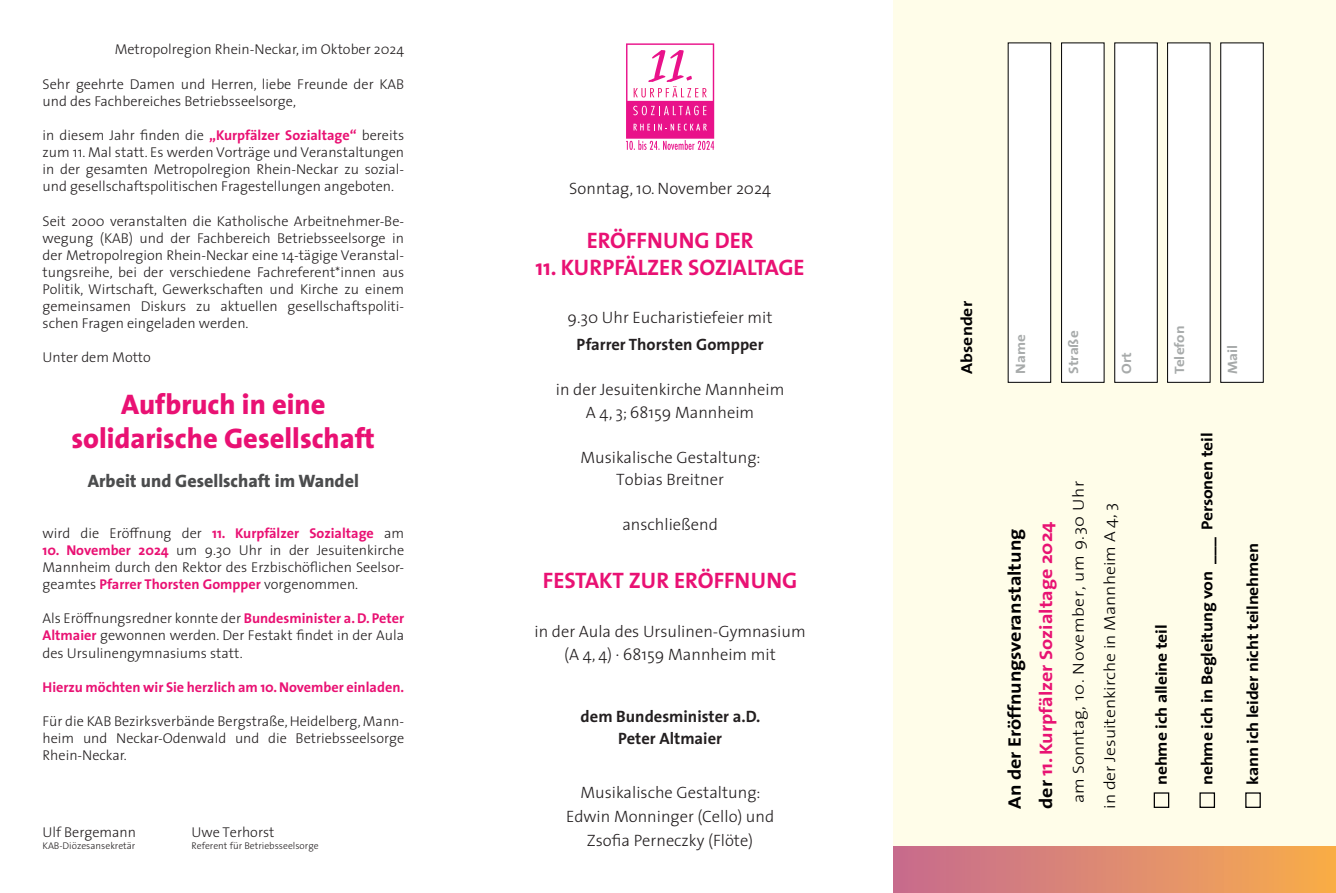
<style>
.page{position:relative;width:1336px;height:893px;background:#fff}
.page>*{position:absolute;margin:0;border:0;box-sizing:border-box;transform-origin:0 0}
.t1{font:800 28.5px/34.2px "The Sans";color:#e91173;text-align:center}
.t2{font:700 22.5px "The Sans";color:#e91173}
.t3{font:700 18.15px/31.5px "The Sans";color:#000001;scale:1.11 1}
.t4{font:800 18px "The Sans";color:#4b4c4d}
.t5{font:300 16.5px/22.5px "The Sans";color:#231f20;text-align:center}
.t6{font:700 16.5px/22.5px "The Sans";color:#231f20;text-align:center}
.t7{font:700 15.9px "The Sans";letter-spacing:-.01em;color:#000001;scale:1.11 1}
.t8{font:300 15.9px/31.5px "The Sans";color:#000001;scale:1.11 1}
.t9{font:300 14.25px/17.1px "The Sans";color:#231f20;text-align:justify}
.t10{font:700 14.25px "The Sans";color:#e91173}
.t11{font:700 13.65px "The Sans";color:#a7aaaa;scale:1.11 1}
.t12{font:300 9.75px "The Sans";color:#231f20}
.s1{font-weight:700;color:#e91173}
.s2{font-weight:300;color:#231f20}
.s3{color:#e81272}
</style>
<div class="page">
<div style="left:893px;top:0;width:442px;height:850px;background:#fffde9"></div>
<div style="left:1220px;top:43px;width:42px;height:339px;background:#fff"></div>
<div style="left:1008px;top:43px;width:42px;height:339px;background:#fff"></div>
<div style="left:1061px;top:43px;width:42px;height:339px;background:#fff"></div>
<div style="left:1060px;top:43px;width:44px;height:340px;border:1px solid #000001"></div>
<div style="left:1114px;top:43px;width:43px;height:339px;background:#fff"></div>
<div style="left:1167px;top:43px;width:42px;height:339px;background:#fff"></div>
<div style="left:1166px;top:43px;width:44px;height:340px;border:1px solid #000001"></div>
<div style="left:1153px;top:792px;width:16px;height:16px;border:1px solid #000001"></div>
<div style="left:1199px;top:792px;width:15px;height:16px;border:1px solid #000001"></div>
<div style="left:1244px;top:792px;width:16px;height:16px;border:1px solid #000001"></div>
<div style="left:893px;top:846px;width:442px;height:47px;background:linear-gradient(to right,#c66a91,#f8ac4c)"></div>
<svg style="left:626px;top:43px;width:88px;height:107px"></svg>
<p class="t9" style="left:115px;top:41px;width:291px">Metropolregion Rhein-Neckar, im Oktober 2024</p>
<p class="t9" style="left:43px;top:75px;width:363px">Sehr geehrte Damen und Herren, liebe Freunde der KAB und des Fachbereiches Betriebsseelsorge,</p>
<p class="t9" style="left:43px;top:126px;width:363px">in diesem Jahr finden die <span class="s1">„Kurpfälzer Sozialtage“</span> bereits zum 11. Mal statt. Es werden Vorträge und Veranstaltungen in der gesamten Metropolregion Rhein-Neckar zu sozial&shy;und gesellschaftspolitischen Fragestellungen angeboten.</p>
<p class="t9" style="left:43px;top:212px;width:363px">Seit 2000 veranstalten die Katholische Arbeitnehmer-Be&shy;wegung (KAB) und der Fachbereich Betriebsseelsorge in der Metropolregion Rhein-Neckar eine 14-tägige Veranstal&shy;tungsreihe, bei der verschiedene Fachreferent*innen aus Politik, Wirtschaft, Gewerkschaften und Kirche zu einem gemeinsamen Diskurs zu aktuellen gesellschaftspoliti&shy;schen Fragen eingeladen werden.</p>
<p class="t9" style="left:43px;top:348px;width:110px">Unter dem Motto</p>
<p class="t1" style="left:71px;top:386px;width:305px">Aufbruch in eine solidarische Gesellschaft</p>
<p class="t4" style="left:88px;top:465px;width:272px">Arbeit und Gesellschaft im Wandel</p>
<p class="t10" style="left:43px;top:521px;width:363px"><span class="s2">wird die Eröffnung der</span> 11. Kurpfälzer Sozialtage <span class="s2">am</span></p>
<p class="t9" style="left:43px;top:541px;width:363px"><span class="s1">10. November 2024</span> um 9.30 Uhr in der Jesuitenkirche Mannheim durch den Rektor des Erzbischöflichen Seelsor&shy;geamtes <span class="s1">Pfarrer Thorsten Gompper</span> vorgenommen.</p>
<p class="t9" style="left:43px;top:609px;width:363px">Als Eröffnungsredner konnte der <span class="s1">Bundesminister a. D. Peter Altmaier</span> gewonnen werden. Der Festakt findet in der Aula des Ursulinengymnasiums statt.</p>
<p class="t10" style="left:43px;top:675px;width:363px">Hierzu möchten wir Sie herzlich am 10. November einladen.</p>
<p class="t9" style="left:43px;top:712px;width:363px">Für die KAB Bezirksverbände Bergstraße, Heidelberg, Mann&shy;heim und Neckar-Odenwald und die Betriebsseelsorge Rhein-Neckar.</p>
<p class="t9" style="left:43px;top:823px;width:95px">Ulf Bergemann</p>
<p class="t9" style="left:191px;top:823px;width:84px">Uwe Terhorst</p>
<p class="t12" style="left:43px;top:837px;width:94px">KAB-Diözesansekretär</p>
<p class="t12" style="left:191px;top:837px;width:129px">Referent für Betriebsseelsorge</p>
<p class="t5" style="left:569px;top:176px;width:203px">Sonntag, 10. November 2024</p>
<p class="t2" style="left:586px;top:222px;width:168px">ERÖFFNUNG DER</p>
<p class="t2" style="left:535px;top:249px;width:271px">11. KURPFÄLZER SOZIALTAGE</p>
<p class="t5" style="left:567px;top:306px;width:207px">9.30 Uhr Eucharistiefeier mit</p>
<p class="t6" style="left:576px;top:333px;width:188px">Pfarrer Thorsten Gompper</p>
<p class="t5" style="left:556px;top:378px;width:230px">in der Jesuitenkirche Mannheim<br>A 4, 3; 68159 Mannheim</p>
<p class="t5" style="left:580px;top:445px;width:181px">Musikalische Gestaltung:<br>Tobias Breitner</p>
<p class="t5" style="left:622px;top:513px;width:97px">anschließend</p>
<p class="t2" style="left:543px;top:561px;width:256px">FESTAKT ZUR ERÖFFNUNG</p>
<p class="t5" style="left:534px;top:620px;width:272px">in der Aula des Ursulinen-Gymnasium (A 4, 4) · 68159 Mannheim mit</p>
<p class="t6" style="left:580px;top:704px;width:181px">dem Bundesminister a.D.<br>Peter Altmaier</p>
<p class="t5" style="left:580px;top:781px;width:181px">Musikalische Gestaltung:</p>
<p class="t5" style="left:566px;top:805px;width:210px">Edwin Monninger (Cello) und</p>
<p class="t5" style="left:587px;top:829px;width:168px">Zsofia Perneczky (Flöte)</p>
<p class="t7" style="left:953px;top:374px;width:67px;rotate:-90deg">Absender</p>
<p class="t11" style="left:1008px;top:374px;width:37px;rotate:-90deg">Name</p>
<p class="t11" style="left:1061px;top:374px;width:40px;rotate:-90deg">Straße</p>
<p class="t11" style="left:1114px;top:374px;width:21px;rotate:-90deg">Ort</p>
<p class="t11" style="left:1167px;top:374px;width:45px;rotate:-90deg">Telefon</p>
<p class="t11" style="left:1220px;top:374px;width:28px;rotate:-90deg">Mail</p>
<p class="t3" style="left:998px;top:809px;width:260px;rotate:-90deg">An der Eröffnungsveranstaltung der <span class="s3">11. Kurpfälzer Sozialtage 2024</span></p>
<p class="t8" style="left:1061px;top:809px;width:297px;text-indent:6px;rotate:-90deg">am Sonntag, 10. November, um 9.30 Uhr in der Jesuitenkirche in Mannheim A 4, 3</p>
<p class="t7" style="left:1147px;top:785px;width:146px;rotate:-90deg">nehme ich alleine teil</p>
<p class="t7" style="left:1193px;top:785px;width:319px;rotate:-90deg">nehme ich in Begleitung von ___ Personen teil</p>
<p class="t7" style="left:1239px;top:785px;width:220px;rotate:-90deg">kann ich leider nicht teilnehmen</p>
</div>
